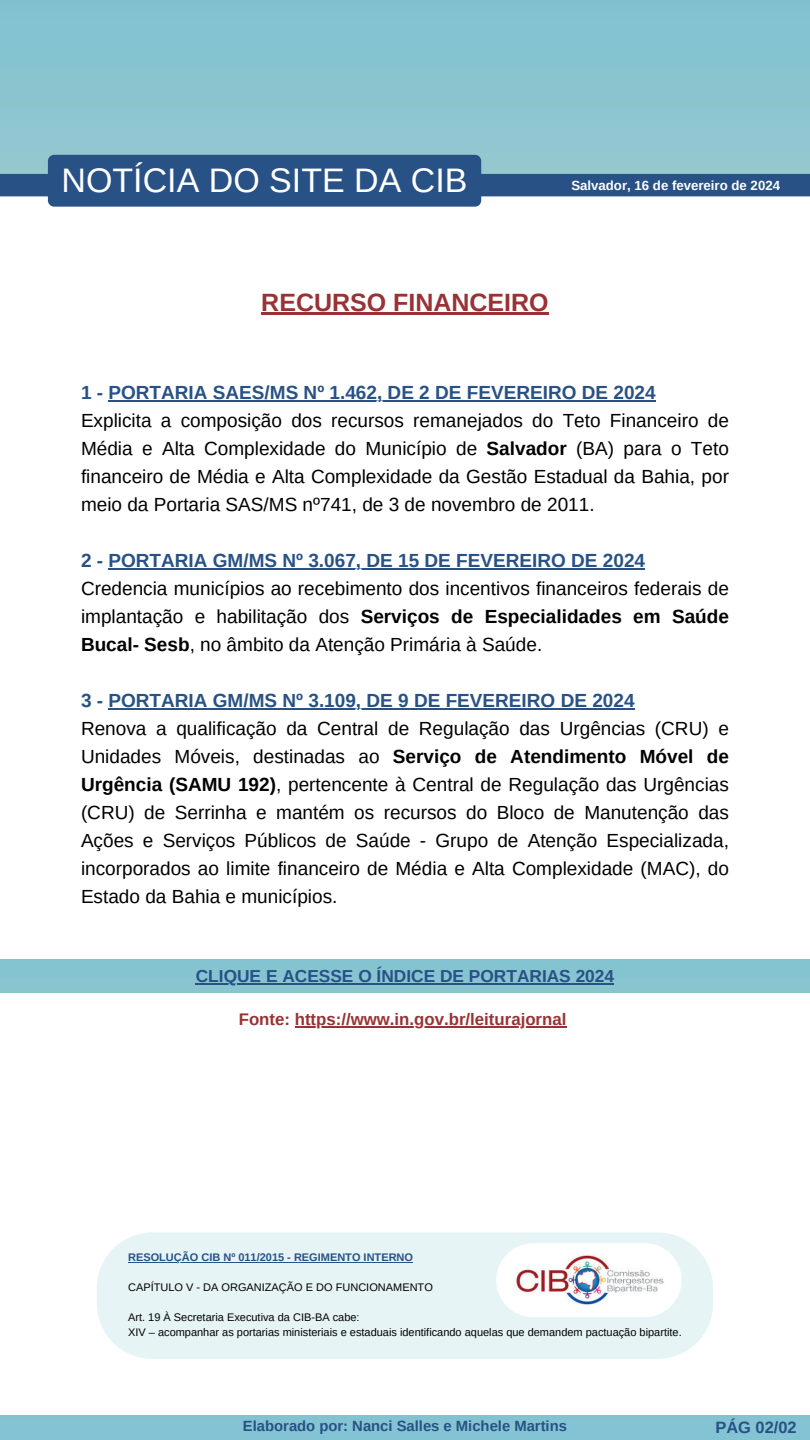
<style>
.page{position:relative;width:810px;height:1440px;background:#fff}
.page>*{position:absolute;margin:0;border:0;box-sizing:border-box;transform-origin:0 0}
.t1{font:34px "Arimo";color:#fff}
.t2{font:700 25px "Arimo";color:#993234}
.t3{font:19px/28px "Arimo";color:#000;text-align:justify}
.t4{font:700 19px "Arimo";color:#285185}
.t5{font:700 17.3px "Arimo";color:#285185}
.t6{font:700 16.8px "Arimo";color:#993234}
.t7{font:700 16.4px "Arimo";color:#285185}
.t8{font:700 14.8px "Arimo";color:#285185}
.t9{font:700 13.2px "Arimo";color:#fff}
.t10{font:11px "Arimo";color:#000}
.t11{font:700 11px "Arimo";color:#285185}
.s1{font-weight:700}
</style>
<div class="page">
<div style="left:0;top:959px;width:810px;height:34px;background:#85c4d0"></div>
<div style="left:0;top:174px;width:810px;height:22px;background:#285185"></div>
<div style="left:97px;top:1232px;width:616px;height:127px;background:#e6f4f5"></div>
<hr style="left:128px;top:1262px;width:285px;height:1px;background:#285185">
<div style="left:48px;top:155px;width:433px;height:52px;background:#285185"></div>
<hr style="left:295px;top:1026px;width:271px;height:2px;background:#993234">
<hr style="left:196px;top:984px;width:418px;height:1px;background:#285185">
<div style="left:496px;top:1243px;width:186px;height:74px;background:#fff;border-radius:37px"></div>
<img style="left:516px;top:1255px;width:148px;height:50px">
<hr style="left:261px;top:312px;width:288px;height:2px;background:#993234">
<hr style="left:108px;top:401px;width:548px;height:1px;background:#285185">
<hr style="left:108px;top:569px;width:537px;height:1px;background:#285185">
<hr style="left:108px;top:709px;width:527px;height:1px;background:#285185">
<h6 class="t1" style="left:62px;top:162px;width:408px">NOTÍCIA DO SITE DA CIB</h6>
<p class="t9" style="left:571px;top:178px;width:210px">Salvador, 16 de fevereiro de 2024</p>
<p class="t2" style="left:261px;top:288px;width:289px">RECURSO FINANCEIRO</p>
<p class="t4" style="left:81px;top:382px;width:576px">1 - PORTARIA SAES/MS Nº 1.462, DE 2 DE FEVEREIRO DE 2024</p>
<h5 class="t3" style="left:81px;top:407px;width:649px">Explicita a composição dos recursos remanejados do Teto Financeiro de Média e Alta Complexidade do Município de <span class="s1">Salvador</span> (BA) para o Teto financeiro de Média e Alta Complexidade da Gestão Estadual da Bahia, por meio da Portaria SAS/MS nº741, de 3 de novembro de 2011.</h5>
<h5 class="t4" style="left:81px;top:550px;width:566px">2 - PORTARIA GM/MS Nº 3.067, DE 15 DE FEVEREIRO DE 2024</h5>
<p class="t3" style="left:81px;top:575px;width:649px">Credencia municípios ao recebimento dos incentivos financeiros federais de implantação e habilitação dos <span class="s1">Serviços de Especialidades em Saúde Bucal- Sesb</span>, no âmbito da Atenção Primária à Saúde.</p>
<p class="t4" style="left:81px;top:690px;width:555px">3 - PORTARIA GM/MS Nº 3.109, DE 9 DE FEVEREIRO DE 2024</p>
<p class="t3" style="left:81px;top:715px;width:649px">Renova a qualificação da Central de Regulação das Urgências (CRU) e Unidades Móveis, destinadas ao <span class="s1">Serviço de Atendimento Móvel de Urgência (SAMU 192)</span>, pertencente à Central de Regulação das Urgências (CRU) de Serrinha e mantém os recursos do Bloco de Manutenção das Ações e Serviços Públicos de Saúde - Grupo de Atenção Especializada, incorporados ao limite financeiro de Média e Alta Complexidade (MAC), do Estado da Bahia e municípios.</p>
<p class="t5" style="left:196px;top:967px;width:420px">CLIQUE E ACESSE O ÍNDICE DE PORTARIAS 2024</p>
<p class="t6" style="left:239px;top:1009px;width:329px">Fonte: https://www.in.gov.br/leiturajornal</p>
<h2 class="t11" style="left:128px;top:1251px;width:286px">RESOLUÇÃO CIB Nº 011/2015 - REGIMENTO INTERNO</h2>
<h4 class="t10" style="left:128px;top:1281px;width:306px">CAPÍTULO V - DA ORGANIZAÇÃO E DO FUNCIONAMENTO</h4>
<h4 class="t10" style="left:128px;top:1311px;width:233px">Art. 19 À Secretaria Executiva da CIB-BA cabe:</h4>
<h4 class="t10" style="left:128px;top:1326px;width:555px">XIV – acompanhar as portarias ministeriais e estaduais identificando aquelas que demandem pactuação bipartite.</h4>
<h3 class="t8" style="left:243px;top:1418px;width:326px">Elaborado por: Nanci Salles e Michele Martins</h3>
<p class="t7" style="left:715px;top:1418px;width:83px">PÁG 02/02</p>
</div>
